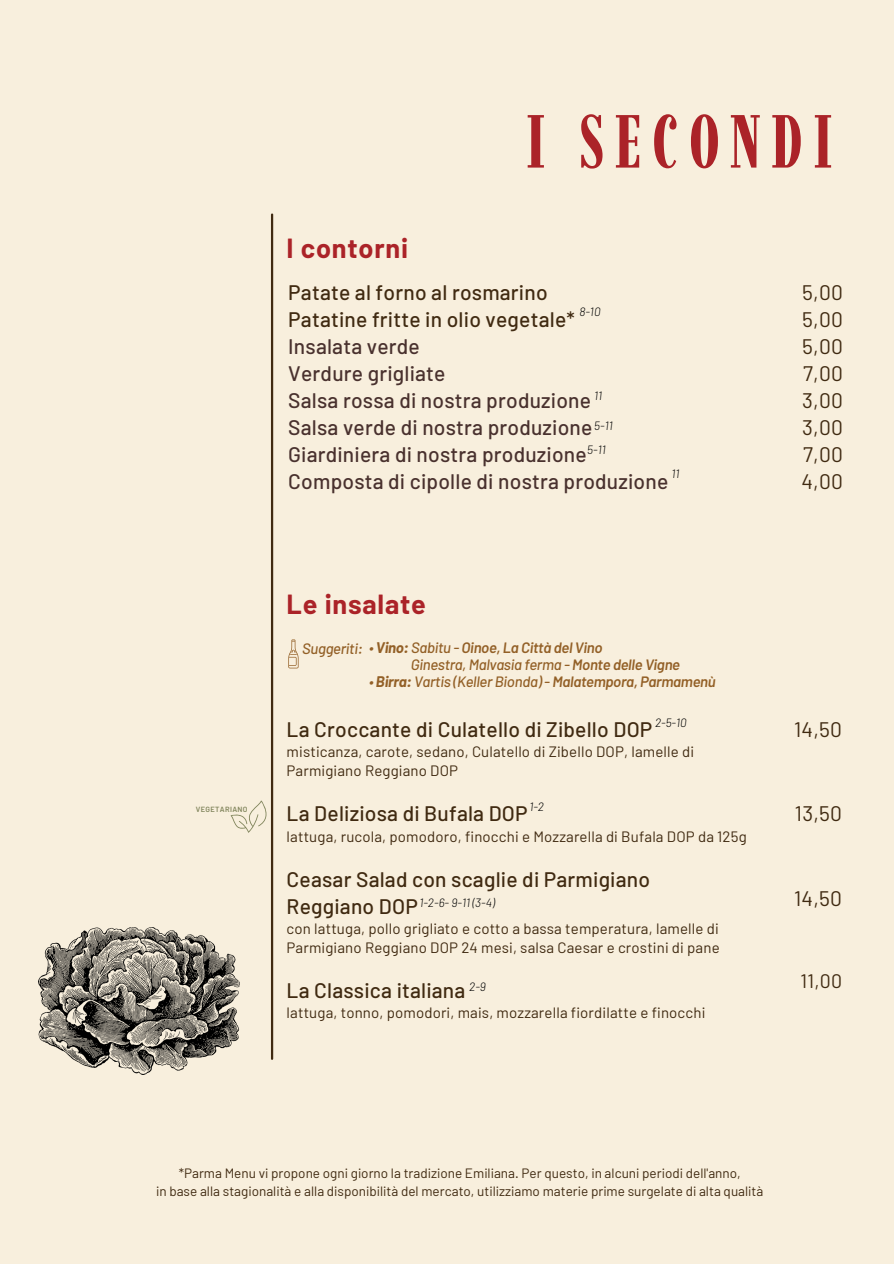
<style>
.page{position:relative;width:894px;height:1264px;background:#fff}
.page>*{position:absolute;margin:0;border:0;box-sizing:border-box;transform-origin:0 0}
.t1{font:700 75px "Imbue 24 pt";letter-spacing:.13em;color:#ab2328}
.t2{font:700 27px "Barlow";letter-spacing:.03em;color:#ab2328}
.t3{font:500 21px/27px "Barlow";letter-spacing:.01em;color:#402a11}
.t4{font:500 21px/27px "Barlow";letter-spacing:.01em;color:#49312e}
.t5{font:21px/27px "Barlow";letter-spacing:.01em;color:#402a11;text-align:justify}
.t6{font:19.5px "Barlow";color:#402a11}
.t7{font:15px/19.2px "Barlow";letter-spacing:.01em;color:#402a11}
.t8{font:italic 500 15px "Barlow";letter-spacing:-.02em;color:#936027}
.t9{font:italic 600 15px "Barlow";letter-spacing:-.02em;color:#936027}
.t10{font:13.5px "Barlow";color:#402a11}
.t11{font:italic 300 12px "Barlow";color:#000}
.t12{font:600 7.5px "Barlow";letter-spacing:.045em;color:#81855c}
.s1{font-weight:500}
.s2{font-weight:700}
.s3{font-weight:600}
</style>
<div class="page">
<div style="left:0;top:0;width:893px;height:1263px;background:#f8efdd"></div>
<hr style="left:271px;top:214px;width:2px;height:844px;background:#402a11">
<img style="left:39px;top:927px;width:200px;height:147px">
<svg style="left:288px;top:639px;width:10px;height:29px"></svg>
<svg style="left:230px;top:800px;width:37px;height:32px"></svg>
<p class="t2" style="left:286px;top:231px;width:123px">I contorni</p>
<p class="t1" style="left:525px;top:96px;width:309px">I SECONDI</p>
<h3 class="t3" style="left:288px;top:277px;width:288px">Patate al forno al rosmarino<br>Patatine fritte in olio vegetale*</h3>
<h3 class="t4" style="left:288px;top:331px;width:381px">Insalata verde<br>Verdure grigliate<br>Salsa rossa di nostra produzione<br>Salsa verde di nostra produzione<br>Giardiniera di nostra produzione<br>Composta di cipolle di nostra produzione</h3>
<h6 class="t11" style="left:579px;top:304px;width:23px">8-10</h6>
<h4 class="t11" style="left:594px;top:388px;width:10px">11</h4>
<h5 class="t11" style="left:594px;top:418px;width:20px">5-11</h5>
<h2 class="t11" style="left:587px;top:442px;width:20px">5-11</h2>
<h6 class="t11" style="left:671px;top:466px;width:10px">11</h6>
<p class="t5" style="left:801px;top:277px;width:43px">5,00<br>5,00<br>5,00<br>7,00<br>3,00<br>3,00<br>7,00<br>4,00</p>
<h4 class="t12" style="left:196px;top:804px;width:53px">VEGETARIANO</h4>
<h1 class="t2" style="left:286px;top:587px;width:141px">Le insalate</h1>
<p class="t9" style="left:302px;top:638px;width:302px"><span class="s1">Suggeriti: •</span> <span class="s2">Vino:</span> <span class="s1">Sabitu -</span> Oinoe, La Città del Vino</p>
<h4 class="t8" style="left:411px;top:655px;width:271px">Ginestra, Malvasia ferma - <span class="s3">Monte delle Vigne</span></h4>
<h4 class="t8" style="left:369px;top:671px;width:348px">• <span class="s2">Birra:</span> Vartis (Keller Bionda) - <span class="s3">Malatempora, Parmamenù</span></h4>
<p class="t11" style="left:654px;top:715px;width:33px">2-5-10</p>
<h2 class="t3" style="left:286px;top:715px;width:367px">La Croccante di Culatello di Zibello DOP</h2>
<h2 class="t7" style="left:286px;top:741px;width:409px">misticanza, carote, sedano, Culatello di Zibello DOP, lamelle di<br>Parmigiano Reggiano DOP</h2>
<p class="t3" style="left:286px;top:799px;width:242px">La Deliziosa di Bufala DOP</p>
<p class="t7" style="left:286px;top:826px;width:461px">lattuga, rucola, pomodoro, finocchi e Mozzarella di Bufala DOP da 125g</p>
<p class="t3" style="left:286px;top:864px;width:365px">Ceasar Salad con scaglie di Parmigiano<br>Reggiano DOP</p>
<p class="t7" style="left:286px;top:918px;width:434px">con lattuga, pollo grigliato e cotto a bassa temperatura, lamelle di<br>Parmigiano Reggiano DOP 24 mesi, salsa Caesar e crostini di pane</p>
<p class="t3" style="left:286px;top:976px;width:180px">La Classica italiana</p>
<p class="t7" style="left:286px;top:1002px;width:420px">lattuga, tonno, pomodori, mais, mozzarella fiordilatte e finocchi</p>
<p class="t5" style="left:794px;top:715px;width:49px">14,50</p>
<h6 class="t11" style="left:529px;top:799px;width:16px">1-2</h6>
<p class="t5" style="left:794px;top:799px;width:49px">13,50</p>
<p class="t5" style="left:794px;top:883px;width:49px">14,50</p>
<p class="t11" style="left:419px;top:894px;width:77px">1-2-6- 9-11 (3-4)</p>
<h4 class="t11" style="left:469px;top:978px;width:18px">2-9</h4>
<h4 class="t6" style="left:800px;top:968px;width:43px">11,00</h4>
<p class="t10" style="left:179px;top:1164px;width:563px">*Parma Menu vi propone ogni giorno la tradizione Emiliana. Per questo, in alcuni periodi dell'anno,</p>
<h5 class="t10" style="left:156px;top:1182px;width:608px">in base alla stagionalità e alla disponibilità del mercato, utilizziamo materie prime surgelate di alta qualità</h5>
</div>
